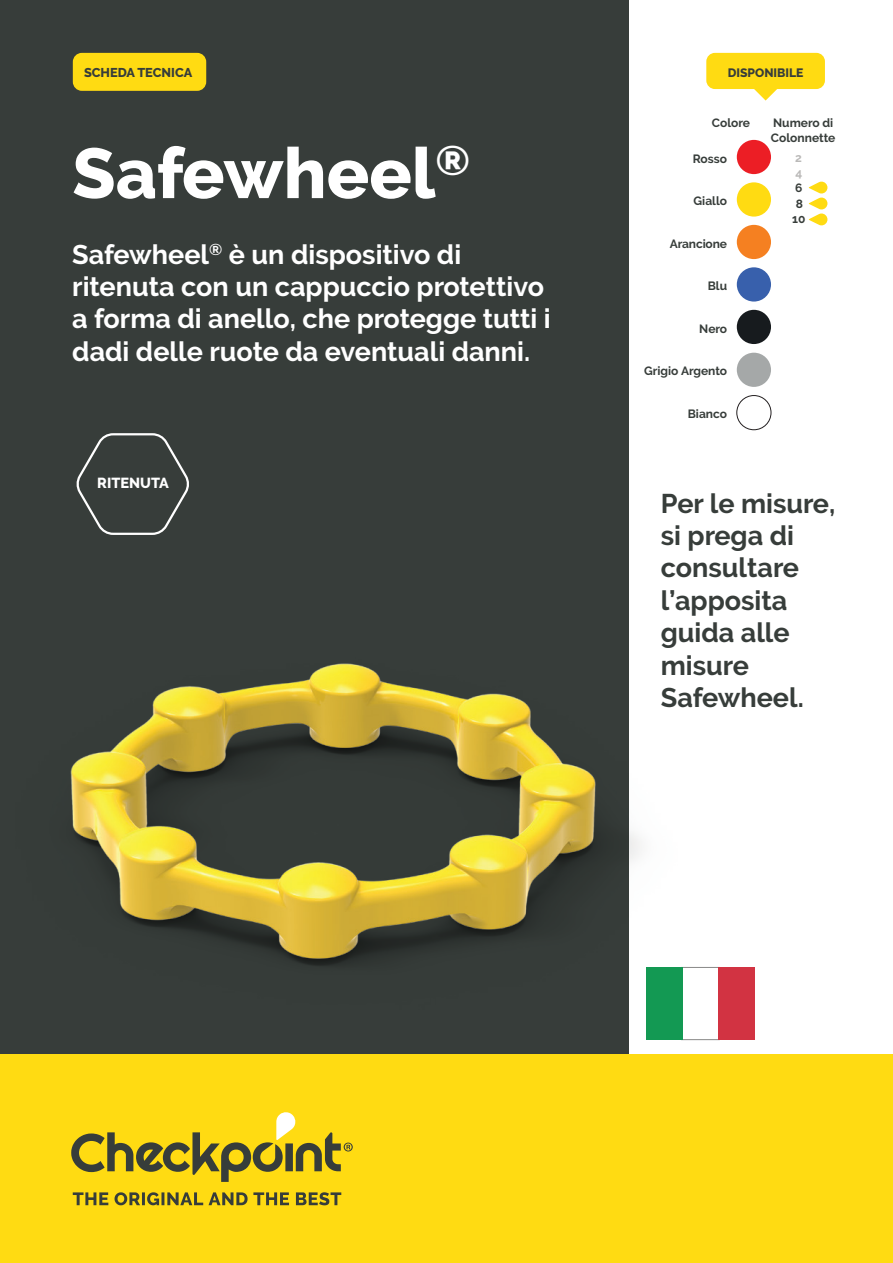
<style>
.page{position:relative;width:893px;height:1263px;background:#fff}
.page>*{position:absolute;margin:0;border:0;box-sizing:border-box;transform-origin:0 0}
.t1{font:800 70.5px "Raleway";color:#fff}
.t2{font:700 27px/32.4px "Raleway";color:#fff}
.t3{font:700 27px/32.4px "Raleway";color:#373d3a}
.t4{font:800 14.55px "Raleway";color:#fff}
.t5{font:800 12.75px "Raleway";color:#373d3a}
.t6{font:800 12.15px "Raleway";color:#373d3a}
.t7{font:700 12px/15.3px "Raleway";color:#373d3a}
.t8{font:700 12px/15.3px "Raleway";color:#bab9b8}
</style>
<div class="page">
<div style="left:737px;top:140px;width:34px;height:34px;background:#ec1e25;border-radius:50%"></div>
<div style="left:737px;top:353px;width:34px;height:34px;background:#a5a8a8;border-radius:50%"></div>
<div style="left:737px;top:182px;width:34px;height:35px;background:#ffdb12;border-radius:50%"></div>
<div style="left:737px;top:225px;width:34px;height:34px;background:#f58021;border-radius:50%"></div>
<div style="left:737px;top:267px;width:34px;height:35px;background:#3860ac;border-radius:50%"></div>
<div style="left:737px;top:310px;width:34px;height:34px;background:#171b1e;border-radius:50%"></div>
<div style="left:736px;top:395px;width:35px;height:35px;border:1px solid #231f20;border-radius:50%"></div>
<div style="left:0;top:0;width:628px;height:1054px;background:#373d3a"></div>
<div style="left:0;top:1054px;width:893px;height:209px;background:#ffdb12"></div>
<svg style="left:71px;top:1112px;width:282px;height:70px"></svg>
<svg style="left:73px;top:1192px;width:268px;height:13px"></svg>
<svg style="left:809px;top:182px;width:18px;height:43px"></svg>
<img style="left:70px;top:548px;width:631px;height:505px">
<svg style="left:681px;top:967px;width:39px;height:73px"></svg>
<div style="left:646px;top:967px;width:36px;height:72px;background:#139953"></div>
<div style="left:718px;top:967px;width:36px;height:72px;background:#d23342"></div>
<div style="left:73px;top:53px;width:133px;height:38px;background:#ffdb12;border-radius:9px"></div>
<div style="left:706px;top:53px;width:119px;height:36px;background:#ffdb12;border-radius:9px"></div>
<svg style="left:754px;top:89px;width:24px;height:12px"></svg>
<svg style="left:76px;top:433px;width:113px;height:102px"></svg>
<p class="t5" style="left:84px;top:65px;width:110px">SCHEDA TECNICA</p>
<p class="t6" style="left:728px;top:65px;width:77px">DISPONIBILE</p>
<h1 class="t1" style="left:72px;top:133px;width:399px">Safewheel<sup>®</sup></h1>
<p class="t2" style="left:72px;top:238px;width:480px">Safewheel<sup>®</sup> è un dispositivo di ritenuta con un cappuccio protettivo a forma di anello, che protegge tutti i dadi delle ruote da eventuali danni.</p>
<p class="t4" style="left:97px;top:475px;width:73px">RITENUTA</p>
<p class="t7" style="left:712px;top:116px;width:40px">Colore</p>
<p class="t7" style="left:771px;top:116px;width:66px;line-height:14.4px">Numero di<br>Colonnette</p>
<p class="t7" style="left:693px;top:151px;width:36px">Rosso</p>
<p class="t7" style="left:694px;top:193px;width:35px">Giallo</p>
<p class="t7" style="left:670px;top:236px;width:59px">Arancione</p>
<p class="t7" style="left:708px;top:278px;width:21px">Blu</p>
<p class="t7" style="left:699px;top:321px;width:29px">Nero</p>
<p class="t7" style="left:644px;top:364px;width:84px">Grigio Argento</p>
<p class="t7" style="left:688px;top:406px;width:41px">Bianco</p>
<p class="t8" style="left:795px;top:150px;width:9px">2<br>4</p>
<p class="t7" style="left:792px;top:181px;width:15px">6<br>8<br>10</p>
<p class="t3" style="left:661px;top:487px;width:176px">Per le misure, si prega di consultare l’apposita guida alle misure<br>Safewheel.</p>
</div>
